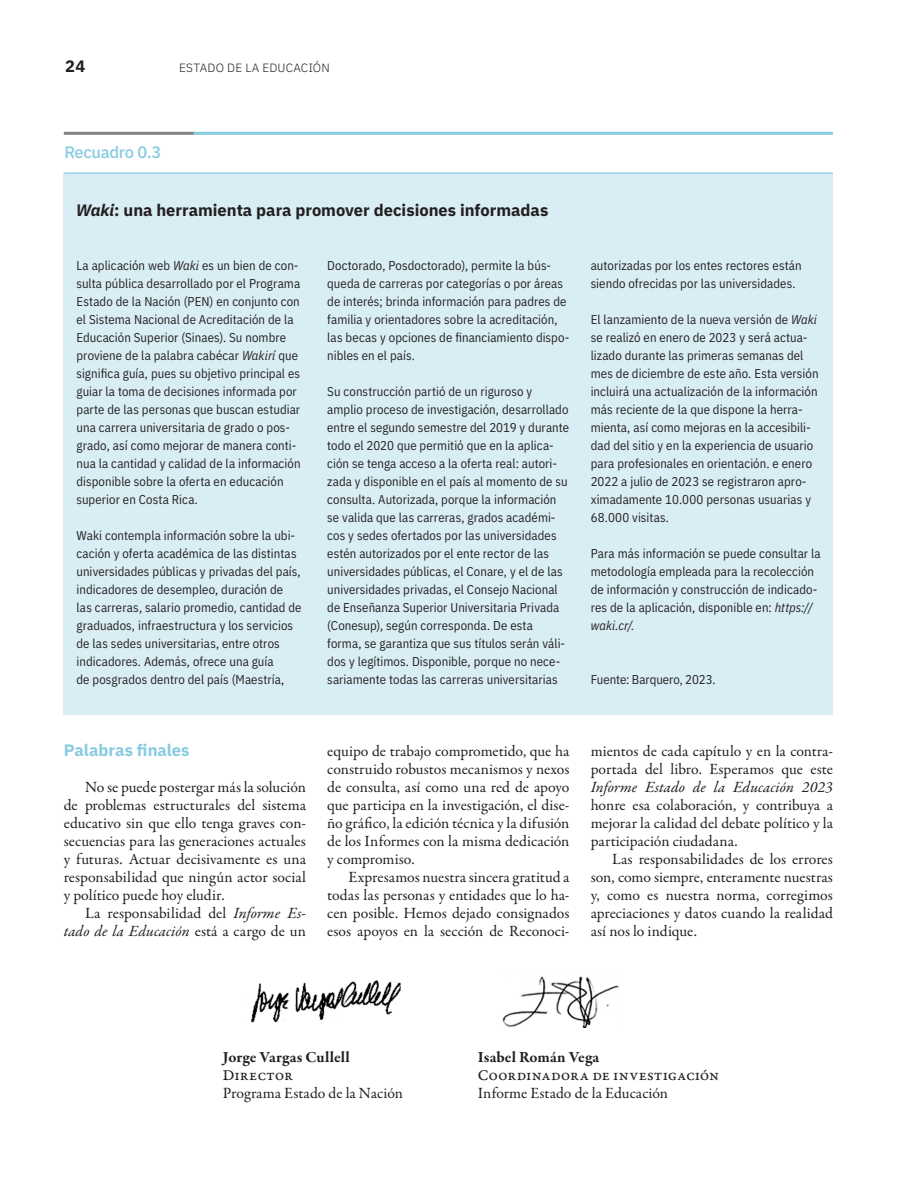
<style>
.page{position:relative;width:918px;height:1188px;background:#fff}
.page>*{position:absolute;margin:0;border:0;box-sizing:border-box;transform-origin:0 0}
.t1{font:700 16.5px "IBM Plex Sans";color:#231f20}
.t2{font:700 16.5px "IBM Plex Sans";color:#87cbe1}
.t3{font:500 16.5px "IBM Plex Sans";letter-spacing:-.02em;color:#87cbe1}
.t4{font:15.75px/18px "Garamond Premr Pro";letter-spacing:-.01em;color:#231f20;text-align:justify}
.t5{font:15.75px "Garamond Premr Pro Capt";letter-spacing:-.005em;color:#231f20}
.t6{font:700 15.75px "Garamond Premr Pro";letter-spacing:.005em;color:#231f20}
.t7{font:italic 15.75px "Garamond Premr Pro";letter-spacing:.005em;color:#231f20}
.t8{font:12.75px/18px "IBM Plex Sans Cond";letter-spacing:.005em;color:#231f20}
.t9{font:300 12px "IBM Plex Sans";letter-spacing:.015em;color:#231f20}
.s1{font-style:italic}
</style>
<div class="page">
<hr style="left:64px;top:132px;width:130px;height:3px;background:#808285">
<hr style="left:194px;top:132px;width:639px;height:3px;background:#87cbe1">
<div style="left:64px;top:173px;width:769px;height:542px;background:#d8edf4"></div>
<hr style="left:64px;top:173px;width:769px;height:1px;background:#87cbe1">
<img style="left:251px;top:980px;width:150px;height:43px">
<img style="left:502px;top:976px;width:117px;height:51px">
<p class="t1" style="left:65px;top:53px;width:22px">24</p>
<p class="t9" style="left:179px;top:59px;width:152px">ESTADO DE LA EDUCACIÓN</p>
<p class="t3" style="left:64px;top:139px;width:98px">Recuadro 0.3</p>
<p class="t1" style="left:76px;top:197px;width:474px"><span class="s1">Waki</span>: una herramienta para promover decisiones informadas</p>
<p class="t8" style="left:77px;top:255px;width:226px">La aplicación web <span class="s1">Waki</span> es un bien de con&shy;sulta pública desarrollado por el Programa Estado de la Nación (PEN) en conjunto con el Sistema Nacional de Acreditación de la Educación Superior (Sinaes). Su nombre proviene de la palabra cabécar <span class="s1">Wakirí</span> que significa guía, pues su objetivo principal es guiar la toma de decisiones informada por parte de las personas que buscan estudiar una carrera universitaria de grado o pos&shy;grado, así como mejorar de manera conti&shy;nua la cantidad y calidad de la información disponible sobre la oferta en educación superior en Costa Rica.</p>
<p class="t8" style="left:77px;top:525px;width:227px">Waki contempla información sobre la ubi&shy;cación y oferta académica de las distintas universidades públicas y privadas del país, indicadores de desempleo, duración de las carreras, salario promedio, cantidad de graduados, infraestructura y los servicios de las sedes universitarias, entre otros indicadores. Además, ofrece una guía<br>de posgrados dentro del país (Maestría,</p>
<p class="t8" style="left:327px;top:255px;width:244px">Doctorado, Posdoctorado), permite la bús&shy;queda de carreras por categorías o por áreas de interés; brinda información para padres de familia y orientadores sobre la acreditación, las becas y opciones de financiamiento dispo&shy;nibles en el país.</p>
<p class="t8" style="left:327px;top:381px;width:243px">Su construcción partió de un riguroso y amplio proceso de investigación, desarrollado entre el segundo semestre del 2019 y durante todo el 2020 que permitió que en la aplica&shy;ción se tenga acceso a la oferta real: autori&shy;zada y disponible en el país al momento de su consulta. Autorizada, porque la información se valida que las carreras, grados académi&shy;cos y sedes ofertados por las universidades estén autorizados por el ente rector de las universidades públicas, el Conare, y el de las universidades privadas, el Consejo Nacional de Enseñanza Superior Universitaria Privada (Conesup), según corresponda. De esta forma, se garantiza que sus títulos serán váli&shy;dos y legítimos. Disponible, porque no nece&shy;sariamente todas las carreras universitarias</p>
<p class="t8" style="left:591px;top:255px;width:212px">autorizadas por los entes rectores están siendo ofrecidas por las universidades.</p>
<p class="t8" style="left:591px;top:309px;width:229px">El lanzamiento de la nueva versión de <span class="s1">Waki </span>se realizó en enero de 2023 y será actua&shy;lizado durante las primeras semanas del mes de diciembre de este año. Esta versión incluirá una actualización de la información más reciente de la que dispone la herra&shy;mienta, así como mejoras en la accesibili&shy;dad del sitio y en la experiencia de usuario para profesionales en orientación. e enero 2022 a julio de 2023 se registraron apro&shy;ximadamente 10.000 personas usuarias y 68.000 visitas.</p>
<p class="t8" style="left:591px;top:543px;width:231px">Para más información se puede consultar la metodología empleada para la recolección de información y construcción de indicado&shy;res de la aplicación, disponible en: <span class="s1">https:// waki.cr/.</span></p>
<p class="t8" style="left:591px;top:669px;width:126px">Fuente: Barquero, 2023.</p>
<p class="t2" style="left:64px;top:737px;width:127px">Palabras finales</p>
<p class="t4" style="left:64px;top:778px;width:244px;text-indent:21px">No se puede postergar más la solución de problemas estructurales del sistema educativo sin que ello tenga graves con&shy;secuencias para las generaciones actuales y futuras. Actuar decisivamente es una responsabilidad que ningún actor social y político puede hoy eludir.</p>
<p class="t4" style="left:64px;top:904px;width:244px;text-align:right">La responsabilidad del <span class="s1">Informe Es&shy;tado de la Educación</span> está a cargo de un</p>
<p class="t4" style="left:327px;top:742px;width:244px">equipo de trabajo comprometido, que ha construido robustos mecanismos y nexos de consulta, así como una red de apoyo que participa en la investigación, el dise&shy;ño gráfico, la edición técnica y la difusión de los Informes con la misma dedicación y compromiso.</p>
<p class="t4" style="left:327px;top:868px;width:244px;text-indent:21px">Expresamos nuestra sincera gratitud a todas las personas y entidades que lo ha&shy;cen posible. Hemos dejado consignados esos apoyos en la sección de Reconoci-</p>
<p class="t4" style="left:591px;top:742px;width:244px">mientos de cada capítulo y en la contra&shy;portada del libro. Esperamos que este</p>
<p class="t7" style="left:591px;top:777px;width:244px">Informe Estado de la Educación 2023</p>
<p class="t4" style="left:591px;top:796px;width:244px">honre esa colaboración, y contribuya a mejorar la calidad del debate político y la participación ciudadana.</p>
<p class="t4" style="left:591px;top:850px;width:244px;text-indent:21px">Las responsabilidades de los errores son, como siempre, enteramente nuestras y, como es nuestra norma, corregimos apreciaciones y datos cuando la realidad así nos lo indique.</p>
<p class="t6" style="left:223px;top:1047px;width:129px">Jorge Vargas Cullell</p>
<p class="t5" style="left:223px;top:1066px;width:72px">Director</p>
<p class="t4" style="left:223px;top:1084px;width:182px">Programa Estado de la Nación</p>
<p class="t6" style="left:478px;top:1047px;width:123px">Isabel Román Vega</p>
<p class="t5" style="left:478px;top:1066px;width:243px">Coordinadora de investigación</p>
<p class="t4" style="left:478px;top:1084px;width:192px">Informe Estado de la Educación</p>
</div>
